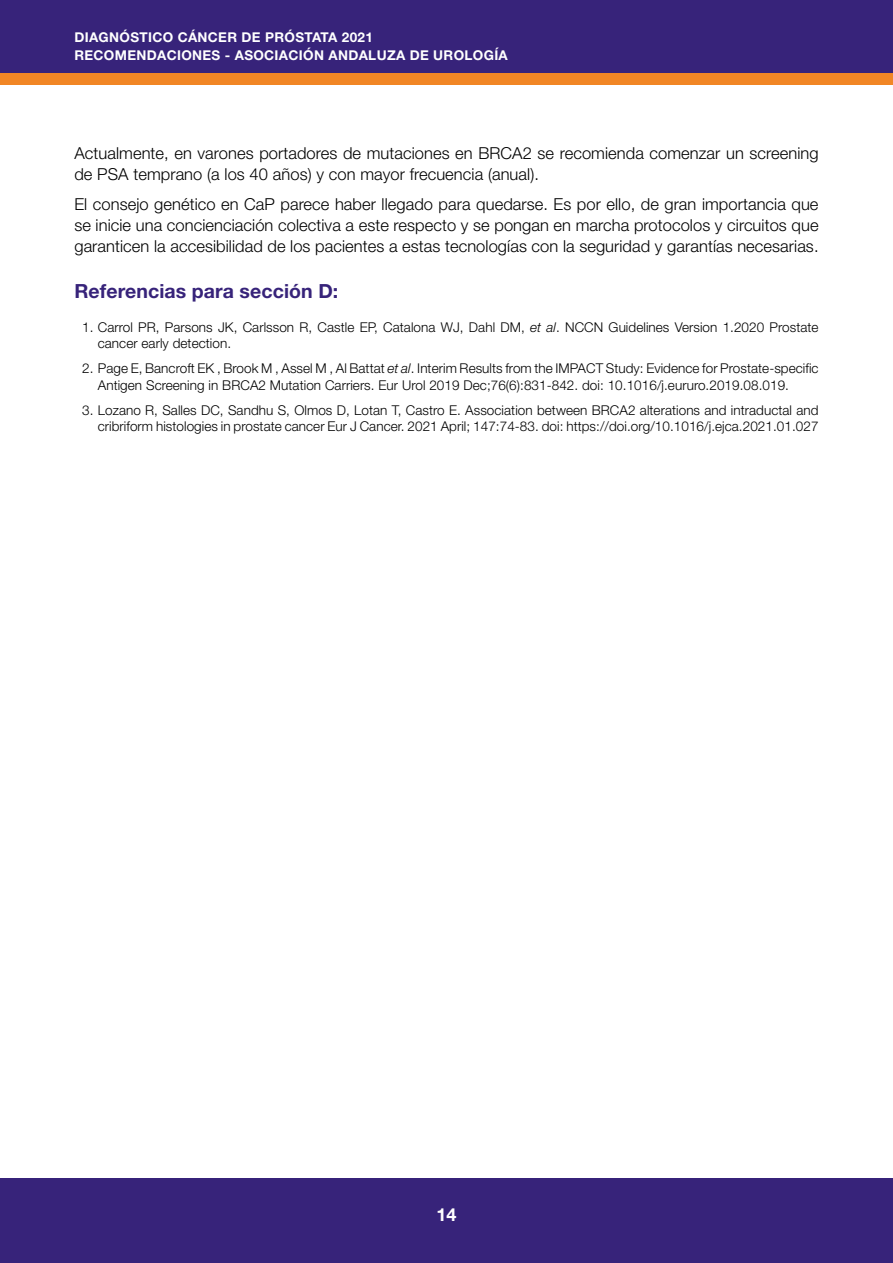
<style>
.page{position:relative;width:893px;height:1263px;background:#fff}
.page>*{position:absolute;margin:0;border:0;box-sizing:border-box;transform-origin:0 0}
.t1{font:700 19.5px "Helvetica Neue LT Std";letter-spacing:.005em;color:#37237a}
.t2{font:700 18px "Helvetica Neue LT Std";color:#fff}
.t3{font:300 16.5px/21px "Helvetica Neue LT Std";letter-spacing:.005em;color:#000}
.t4{font:300 13.5px/16.5px "Helvetica Neue LT Std";letter-spacing:.005em;color:#000}
.t5{font:700 13.5px/18px "Helvetica Neue LT Std";letter-spacing:.025em;color:#fff}
.s1{font-style:italic}
</style>
<div class="page">
<div style="left:0;top:72px;width:893px;height:13px;background:#f18625"></div>
<div style="left:0;top:0;width:893px;height:72px;background:#37237a"></div>
<div style="left:0;top:1178px;width:893px;height:85px;background:#37237a"></div>
<p class="t5" style="left:74px;top:27px;width:435px">DIAGNÓSTICO CÁNCER DE PRÓSTATA 2021<br>RECOMENDACIONES - ASOCIACIÓN ANDALUZA DE UROLOGÍA</p>
<p class="t3" style="left:74px;top:142px;width:746px">Actualmente, en varones portadores de mutaciones en BRCA2 se recomienda comenzar un screening de PSA temprano (a los 40 años) y con mayor frecuencia (anual).</p>
<p class="t3" style="left:74px;top:193px;width:746px;text-align:justify">El consejo genético en CaP parece haber llegado para quedarse. Es por ello, de gran importancia que se inicie una concienciación colectiva a este respecto y se pongan en marcha protocolos y circuitos que garanticen la accesibilidad de los pacientes a estas tecnologías con la seguridad y garantías necesarias.</p>
<h1 class="t1" style="left:74px;top:279px;width:265px">Referencias para sección D:</h1>
<p class="t4" style="left:98px;top:318px;width:722px;text-indent:-16px">1. Carrol PR, Parsons JK, Carlsson R, Castle EP, Catalona WJ, Dahl DM, <span class="s1">et al</span>. NCCN Guidelines Version 1.2020 Prostate cancer early detection.</p>
<p class="t4" style="left:98px;top:360px;width:722px;text-indent:-16px">2. Page E, Bancroft EK , Brook M , Assel M , Al Battat <span class="s1">et al</span>. Interim Results from the IMPACT Study: Evidence for Prostate-specific<br>Antigen Screening in BRCA2 Mutation Carriers. Eur Urol 2019 Dec;76(6):831-842. doi: 10.1016/j.eururo.2019.08.019.</p>
<p class="t4" style="left:82px;top:401px;width:738px;text-align:right">3. Lozano R, Salles DC, Sandhu S, Olmos D, Lotan T, Castro E. Association between BRCA2 alterations and intraductal and cribriform histologies in prostate cancer Eur J Cancer. 2021 April; 147:74-83. doi: https://doi.org/10.1016/j.ejca.2021.01.027</p>
<h2 class="t2" style="left:436px;top:1203px;width:22px">14</h2>
</div>
